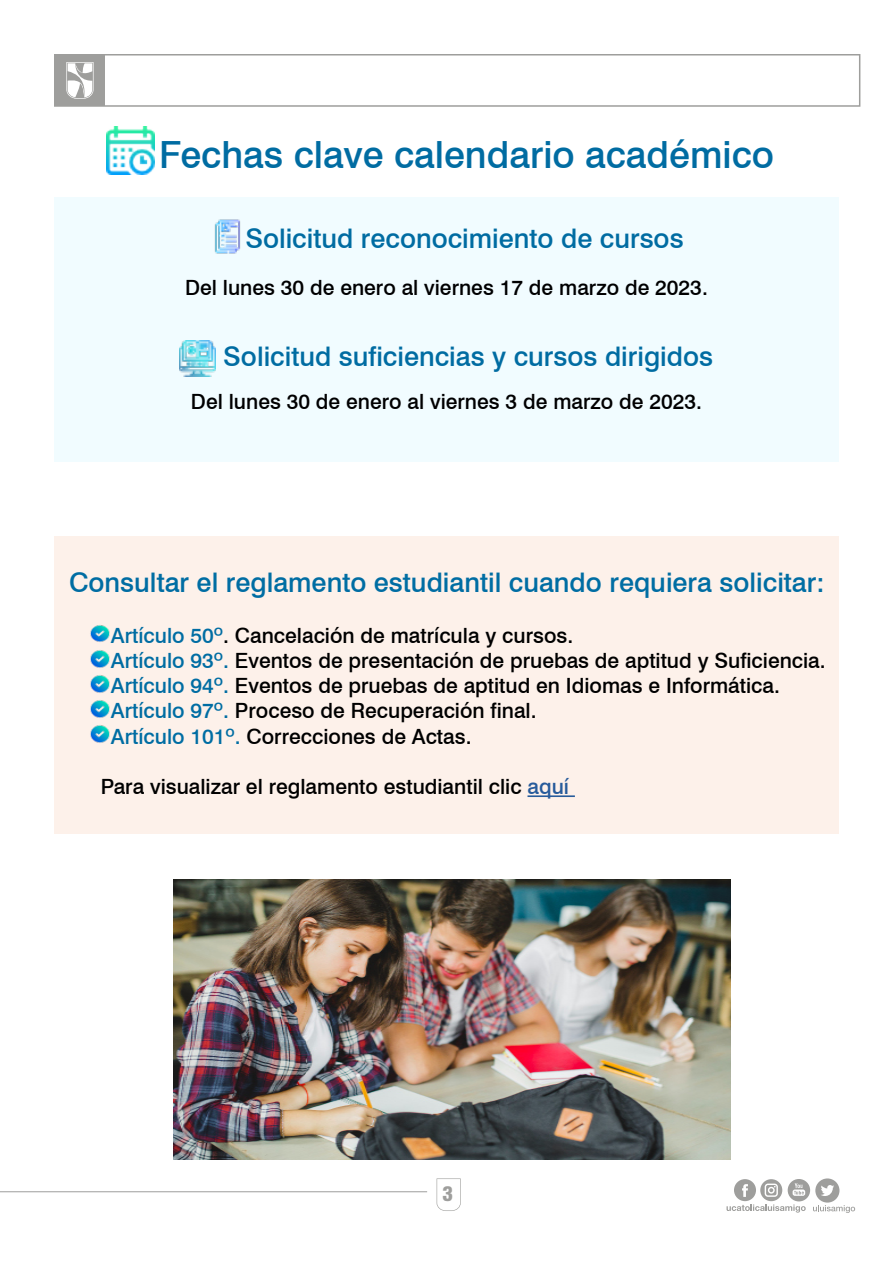
<style>
.page{position:relative;width:893px;height:1263px;background:#fff}
.page>*{position:absolute;margin:0;border:0;box-sizing:border-box;transform-origin:0 0}
.t1{font:500 37.5px "Swiss 721 BT";color:#006ca2}
.t2{font:500 27px "Swiss 721 BT";color:#006ca2}
.t3{font:500 27px "Swiss 721 BT";color:#006da3}
.t4{font:500 21px/25.2px "Swiss 721 BT";color:#000}
.t5{font:700 21px "Helvetica Con BQ";color:#9e9e9c}
.s1{color:#006da3}
.s2{color:#275b9b}
</style>
<div class="page">
<svg style="left:726px;top:1178px;width:129px;height:35px"></svg>
<svg style="left:437px;top:1178px;width:24px;height:33px"></svg>
<div style="left:54px;top:54px;width:806px;height:53px;border:2px solid #9e9e9c"></div>
<div style="left:55px;top:55px;width:50px;height:51px;background:#9e9e9c"></div>
<svg style="left:66px;top:62px;width:28px;height:37px"></svg>
<hr style="left:0;top:1191px;width:427px;height:1px;background:#9e9e9c">
<div style="left:54px;top:536px;width:785px;height:297px;background:#fdf1ea"></div>
<div style="left:54px;top:197px;width:785px;height:264px;background:#f1fcff"></div>
<hr style="left:527px;top:795px;width:48px;height:2px;background:#275b9b">
<img style="left:214px;top:219px;width:27px;height:35px">
<img style="left:180px;top:340px;width:36px;height:36px">
<img style="left:90px;top:625px;width:20px;height:17px">
<img style="left:90px;top:650px;width:20px;height:18px">
<img style="left:90px;top:675px;width:20px;height:18px">
<img style="left:90px;top:700px;width:20px;height:18px">
<img style="left:90px;top:725px;width:20px;height:18px">
<img style="left:173px;top:880px;width:557px;height:280px">
<img style="left:106px;top:126px;width:48px;height:48px">
<h1 class="t1" style="left:159px;top:132px;width:617px">Fechas clave calendario académico</h1>
<p class="t2" style="left:245px;top:222px;width:440px">Solicitud reconocimiento de cursos</p>
<p class="t4" style="left:185px;top:274px;width:524px">Del lunes 30 de enero al viernes 17 de marzo de 2023.</p>
<p class="t2" style="left:223px;top:340px;width:491px">Solicitud suficiencias y cursos dirigidos</p>
<p class="t4" style="left:191px;top:388px;width:512px">Del lunes 30 de enero al viernes 3 de marzo de 2023.</p>
<p class="t3" style="left:69px;top:566px;width:757px">Consultar el reglamento estudiantil cuando requiera solicitar:</p>
<p class="t4" style="left:111px;top:622px;width:716px"><span class="s1">Artículo 50º</span>. Cancelación de matrícula y cursos.<br><span class="s1">Artículo 93º.</span> Eventos de presentación de pruebas de aptitud y Suficiencia.<br><span class="s1">Artículo 94º.</span> Eventos de pruebas de aptitud en Idiomas e Informática.<br><span class="s1">Artículo 97º.</span> Proceso de Recuperación final.<br><span class="s1">Artículo 101º.</span> Correcciones de Actas.</p>
<p class="t4" style="left:101px;top:774px;width:470px">Para visualizar el reglamento estudiantil clic <span class="s2">aquí</span></p>
<p class="t5" style="left:443px;top:1182px;width:12px">3</p>
</div>
